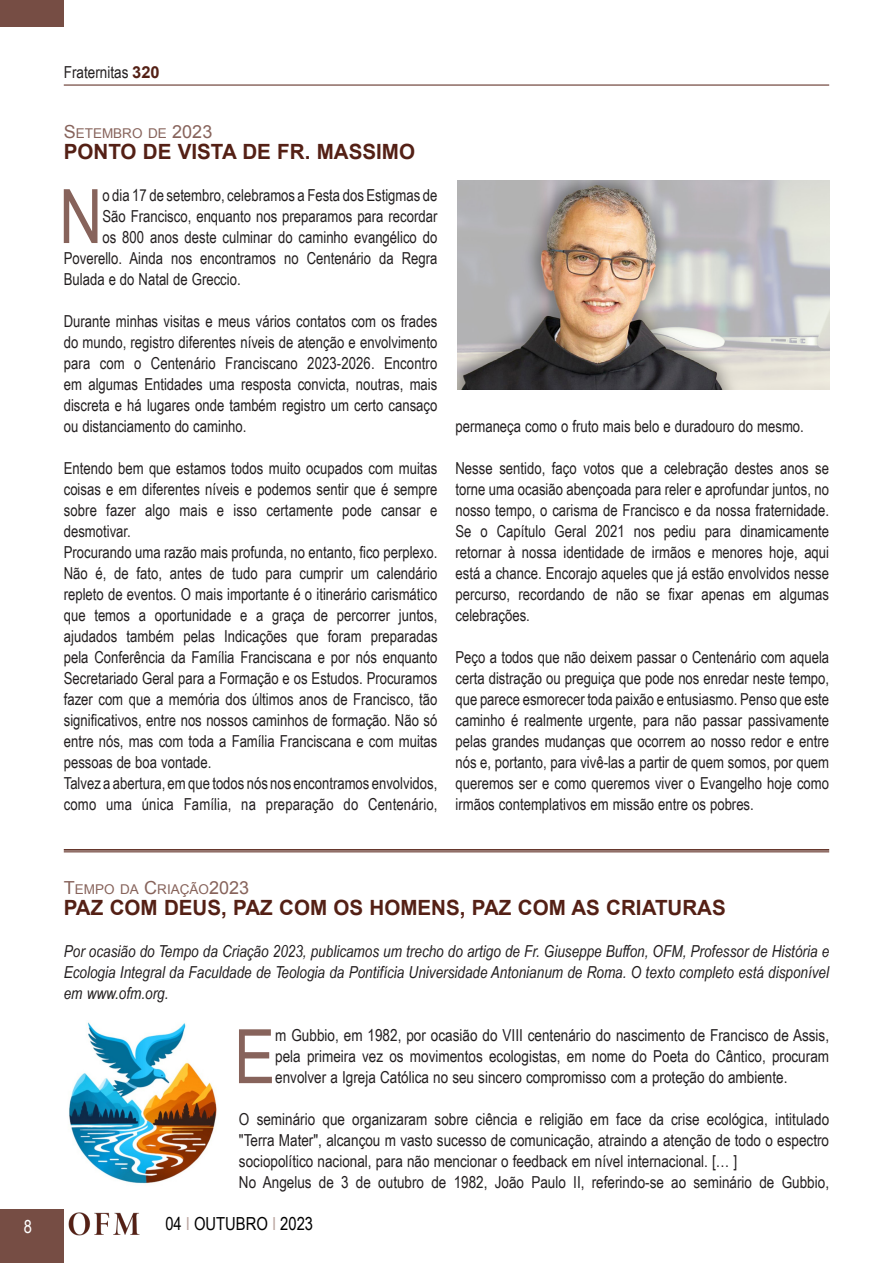
<style>
.page{position:relative;width:893px;height:1263px;background:#fff}
.page>*{position:absolute;margin:0;border:0;box-sizing:border-box;transform-origin:0 0}
.Titolo{font:75.15px "Arial Narrow";color:#87635b}
.Titolo-2{font:700 21px "Arial";color:#542015}
.t1{font:18px "Arial Narrow";color:#000}
.t2{font:18px "Arial Narrow";color:#fff}
.Titolo-3{font:16.5px/21px "Arial Narrow";color:#231f20;text-align:justify}
.Titolo-4{font:italic 16.5px/21px "Arial Narrow";color:#231f20;text-align:justify}
.Titolo_piccolo{font:13.5px "Arial";color:#87635b}
.s1{font-family:"Arial";font-weight:700;color:#542015}
.s2{font-size:18px}
.s3{color:#bba6a1}
</style>
<div class="page">
<div style="left:0;top:1209px;width:64px;height:54px;background:#764d44"></div>
<hr style="left:64px;top:85px;width:765px;height:1px;background:#542015">
<div style="left:0;top:0;width:64px;height:27px;background:#764d44"></div>
<img style="left:69px;top:1212px;width:71px;height:24px">
<img style="left:457px;top:180px;width:372px;height:209px">
<hr style="left:64px;top:849px;width:765px;height:2px;background:#542015">
<hr style="left:64px;top:851px;width:765px;height:1px;background:#542015">
<img style="left:69px;top:1022px;width:148px;height:162px">
<p class="t2" style="left:24px;top:1213px;width:10px">8</p>
<p class="Titolo-3" style="left:64px;top:61px;width:97px">Fraternitas <span class="s1">320</span></p>
<p class="Titolo_piccolo" style="left:64px;top:124px;width:150px"><span class="s2">S</span>ETEMBRO DE <span class="s2">2023</span></p>
<p class="Titolo-2" style="left:64px;top:138px;width:353px">PONTO DE VISTA DE FR. MASSIMO</p>
<p class="Titolo" style="left:59px;top:161px;width:45px">N</p>
<p class="Titolo-3" style="left:102px;top:184px;width:336px">o dia 17 de setembro, celebramos a Festa dos Estigmas de</p>
<p class="Titolo-3" style="left:102px;top:205px;width:336px">São Francisco, enquanto nos preparamos para recordar</p>
<p class="Titolo-3" style="left:102px;top:226px;width:336px">os 800 anos deste culminar do caminho evangélico do</p>
<p class="Titolo-3" style="left:64px;top:247px;width:375px">Poverello. Ainda nos encontramos no Centenário da Regra</p>
<p class="Titolo-3" style="left:64px;top:268px;width:178px">Bulada e do Natal de Greccio.</p>
<p class="Titolo-3" style="left:64px;top:310px;width:375px">Durante minhas visitas e meus vários contatos com os frades do mundo, registro diferentes níveis de atenção e envolvimento para com o Centenário Franciscano 2023-2026. Encontro em algumas Entidades uma resposta convicta, noutras, mais discreta e há lugares onde também registro um certo cansaço ou distanciamento do caminho.</p>
<p class="Titolo-3" style="left:64px;top:457px;width:375px">Entendo bem que estamos todos muito ocupados com muitas coisas e em diferentes níveis e podemos sentir que é sempre sobre fazer algo mais e isso certamente pode cansar e desmotivar.</p>
<p class="Titolo-3" style="left:64px;top:541px;width:375px">Procurando uma razão mais profunda, no entanto, fico perplexo.<br>Não é, de fato, antes de tudo para cumprir um calendário repleto de eventos. O mais importante é o itinerário carismático que temos a oportunidade e a graça de percorrer juntos, ajudados também pelas Indicações que foram preparadas pela Conferência da Família Franciscana e por nós enquanto Secretariado Geral para a Formação e os Estudos. Procuramos fazer com que a memória dos últimos anos de Francisco, tão significativos, entre nos nossos caminhos de formação. Não só entre nós, mas com toda a Família Franciscana e com muitas pessoas de boa vontade.</p>
<p class="Titolo-3" style="left:64px;top:772px;width:375px">Talvez a abertura, em que todos nós nos encontramos envolvidos, como uma única Família, na preparação do Centenário,</p>
<p class="Titolo-3" style="left:455px;top:415px;width:350px">permaneça como o fruto mais belo e duradouro do mesmo.</p>
<p class="Titolo-3" style="left:455px;top:457px;width:375px">Nesse sentido, faço votos que a celebração destes anos se torne uma ocasião abençoada para reler e aprofundar juntos, no nosso tempo, o carisma de Francisco e da nossa fraternidade.<br>Se o Capítulo Geral 2021 nos pediu para dinamicamente retornar à nossa identidade de irmãos e menores hoje, aqui está a chance. Encorajo aqueles que já estão envolvidos nesse percurso, recordando de não se fixar apenas em algumas celebrações.</p>
<p class="Titolo-3" style="left:455px;top:646px;width:375px">Peço a todos que não deixem passar o Centenário com aquela certa distração ou preguiça que pode nos enredar neste tempo, que parece esmorecer toda paixão e entusiasmo. Penso que este caminho é realmente urgente, para não passar passivamente pelas grandes mudanças que ocorrem ao nosso redor e entre nós e, portanto, para vivê-las a partir de quem somos, por quem queremos ser e como queremos viver o Evangelho hoje como irmãos contemplativos em missão entre os pobres.</p>
<p class="Titolo_piccolo" style="left:64px;top:880px;width:187px"><span class="s2">T</span>EMPO DA <span class="s2">C</span>RIAÇÃO<span class="s2">2023</span></p>
<p class="Titolo-2" style="left:64px;top:894px;width:664px">PAZ COM DEUS, PAZ COM OS HOMENS, PAZ COM AS CRIATURAS</p>
<p class="Titolo-4" style="left:64px;top:940px;width:767px">Por ocasião do Tempo da Criação 2023, publicamos um trecho do artigo de Fr. Giuseppe Buffon, OFM, Professor de História e Ecologia Integral da Faculdade de Teologia da Pontifícia Universidade Antonianum de Roma. O texto completo está disponível em www.ofm.org.</p>
<p class="Titolo" style="left:234px;top:1001px;width:43px">E</p>
<p class="Titolo-3" style="left:275px;top:1024px;width:555px">m Gubbio, em 1982, por ocasião do VIII centenário do nascimento de Francisco de Assis, pela primeira vez os movimentos ecologistas, em nome do Poeta do Cântico, procuram envolver a Igreja Católica no seu sincero compromisso com a proteção do ambiente.</p>
<p class="Titolo-3" style="left:239px;top:1108px;width:592px">O seminário que organizaram sobre ciência e religião em face da crise ecológica, intitulado "Terra Mater", alcançou m vasto sucesso de comunicação, atraindo a atenção de todo o espectro sociopolítico nacional, para não mencionar o feedback em nível internacional. [… ]</p>
<p class="Titolo-3" style="left:239px;top:1171px;width:592px">No Angelus de 3 de outubro de 1982, João Paulo II, referindo-se ao seminário de Gubbio,</p>
<p class="t1" style="left:165px;top:1210px;width:149px">04 <span class="s3">I</span> OUTUBRO <span class="s3">I</span> 2023</p>
</div>
